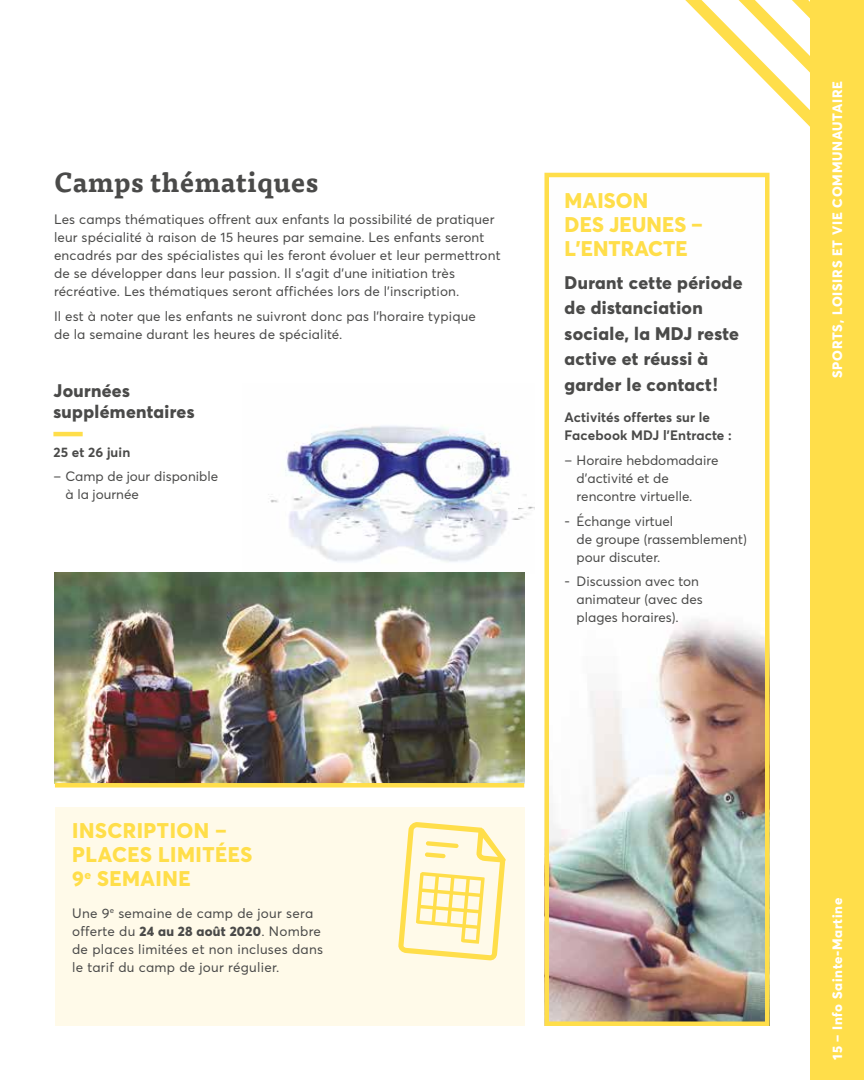
<style>
.page{position:relative;width:864px;height:1080px;background:#fff}
.page>*{position:absolute;margin:0;border:0;box-sizing:border-box;transform-origin:0 0}
.t1{font:700 27px "Tisa Pro";letter-spacing:.02em;color:#4a4a49}
.t2{font:800 21px/24px "Averta";letter-spacing:.025em;color:#ffde4a}
.t3{font:800 21px/24px "Averta";letter-spacing:.005em;color:#ffde4a}
.t4{font:800 18px/25.5px "Averta";letter-spacing:.02em;color:#4a4a49}
.t5{font:13.5px/18px "Averta";letter-spacing:.01em;color:#4a4a49}
.t6{font:700 13.5px/18px "Averta";letter-spacing:.01em;color:#4a4a49}
.t7{font:800 13.5px "Averta";letter-spacing:.055em;color:#fff}
.s1{font-weight:800}
</style>
<div class="page">
<img style="left:268px;top:426px;width:266px;height:147px">
<div style="left:810px;top:0;width:54px;height:1080px;background:#ffde4a"></div>
<svg style="left:685px;top:0;width:125px;height:127px"></svg>
<hr style="left:53px;top:432px;width:30px;height:4px;background:#ffde4a">
<img style="left:55px;top:572px;width:469px;height:211px">
<div style="left:55px;top:808px;width:469px;height:218px;background:#fffae9"></div>
<div style="left:55px;top:783px;width:469px;height:5px;background:#ffde4a"></div>
<svg style="left:398px;top:822px;width:108px;height:139px"></svg>
<img style="left:549px;top:620px;width:216px;height:401px">
<div style="left:544px;top:173px;width:226px;height:853px;border:4px solid #ffde4a"></div>
<h1 class="t1" style="left:54px;top:161px;width:266px">Camps thématiques</h1>
<p class="t5" style="left:54px;top:210px;width:448px">Les camps thématiques offrent aux enfants la possibilité de pratiquer leur spécialité à raison de 15 heures par semaine. Les enfants seront encadrés par des spécialistes qui les feront évoluer et leur permettront de se développer dans leur passion. Il s’agit d’une initiation très récréative. Les thématiques seront affichées lors de l’inscription.</p>
<p class="t5" style="left:54px;top:307px;width:424px">Il est à noter que les enfants ne suivront donc pas l’horaire typique de la semaine durant les heures de spécialité.</p>
<h3 class="t4" style="left:53px;top:380px;width:143px;line-height:21px">Journées supplémentaires</h3>
<p class="t6" style="left:53px;top:442px;width:78px">25 et 26 juin</p>
<p class="t5" style="left:65px;top:467px;width:154px;text-indent:-12px">– Camp de jour disponible à la journée</p>
<h2 class="t3" style="left:565px;top:189px;width:139px">MAISON<br>DES JEUNES –<br>L’ENTRACTE</h2>
<h3 class="t4" style="left:565px;top:269px;width:179px">Durant cette période de distanciation sociale, la MDJ reste active et réussi à garder le contact !</h3>
<p class="t6" style="left:565px;top:408px;width:169px">Activités offertes sur le<br>Facebook MDJ l’Entracte :</p>
<p class="t5" style="left:577px;top:451px;width:143px;text-indent:-12px">– Horaire hebdomadaire d’activité et de rencontre virtuelle.</p>
<p class="t5" style="left:577px;top:512px;width:172px;text-indent:-12px">- Échange virtuel<br>de groupe (rassemblement) pour discuter.</p>
<p class="t5" style="left:577px;top:572px;width:128px;text-indent:-12px">- Discussion avec ton animateur (avec des plages horaires).</p>
<h2 class="t2" style="left:72px;top:819px;width:182px">INSCRIPTION –<br>PLACES LIMITÉES<br>9<sup>e</sup> SEMAINE</h2>
<p class="t5" style="left:72px;top:904px;width:252px">Une 9<sup>e</sup> semaine de camp de jour sera offerte du <span class="s1">24 au 28 août 2020</span>. Nombre de places limitées et non incluses dans le tarif du camp de jour régulier.</p>
<p class="t7" style="left:829px;top:378px;width:299px;rotate:-90deg">SPORTS, LOISIRS ET VIE COMMUNAUTAIRE</p>
<p class="t7" style="left:829px;top:1060px;width:163px;rotate:-90deg">15 – Info Sainte-Martine</p>
</div>
